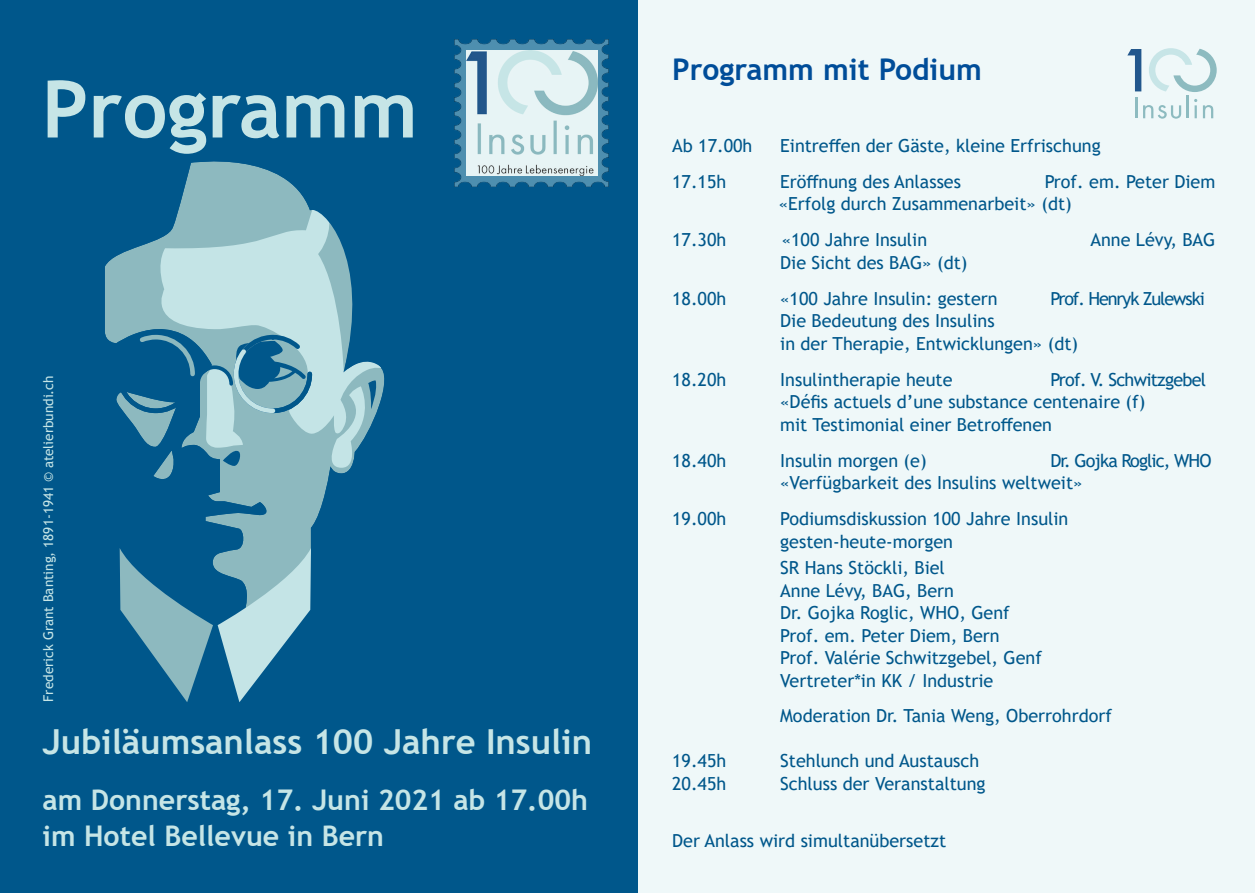
<style>
.page{position:relative;width:1255px;height:893px;background:#fff}
.page>*{position:absolute;margin:0;border:0;box-sizing:border-box;transform-origin:0 0}
.t1{font:700 79.5px "Trebuchet MS";color:#c6e5e6}
.t2{font:700 34.5px "Trebuchet MS";color:#c6e5e6}
.t3{font:700 30px "Trebuchet MS";color:#004d99}
.t4{font:700 28.5px/36px "Trebuchet MS";color:#c6e5e6}
.t5{font:18px/22.5px "Trebuchet MS";color:#00578b}
.t6{font:18px "Trebuchet MS";letter-spacing:-.06em;color:#00578b}
.t7{font:13.5px "Trebuchet MS";color:#c6e5e6}
</style>
<div class="page">
<div style="left:629px;top:0;width:625px;height:893px;background:#eff8f9"></div>
<div style="left:0;top:0;width:637px;height:893px;background:#00578b"></div>
<svg style="left:105px;top:161px;width:392px;height:408px"></svg>
<svg style="left:120px;top:548px;width:191px;height:154px"></svg>
<div style="left:117px;top:335px;width:78px;height:78px;border:5px solid #00568b;border-radius:50%"></div>
<svg style="left:136px;top:332px;width:178px;height:134px"></svg>
<img style="left:454px;top:39px;width:154px;height:147px">
<img style="left:466px;top:50px;width:131px;height:125px">
<svg style="left:1127px;top:49px;width:14px;height:42px"></svg>
<svg style="left:1149px;top:48px;width:67px;height:44px"></svg>
<hr style="left:1135px;top:98px;width:2px;height:20px;background:#8dbbc0">
<svg style="left:1143px;top:105px;width:38px;height:14px"></svg>
<hr style="left:1186px;top:96px;width:2px;height:22px;background:#8dbbc0">
<svg style="left:1194px;top:99px;width:19px;height:19px"></svg>
<h1 class="t1" style="left:42px;top:60px;width:377px">Programm</h1>
<p class="t7" style="left:40px;top:702px;width:328px;rotate:-90deg">Frederick Grant Banting, 1891-1941 © atelierbundi.ch</p>
<h2 class="t2" style="left:43px;top:721px;width:551px">Jubiläumsanlass 100 Jahre Insulin</h2>
<h3 class="t4" style="left:43px;top:782px;width:547px">am Donnerstag, 17. Juni 2021 ab 17.00h im Hotel Bellevue in Bern</h3>
<h3 class="t3" style="left:672px;top:50px;width:311px">Programm mit Podium</h3>
<p class="t5" style="left:672px;top:134px;width:82px">Ab 17.00h</p>
<p class="t5" style="left:780px;top:134px;width:322px">Eintreffen der Gäste, kleine Erfrischung</p>
<p class="t5" style="left:672px;top:170px;width:56px">17.15h</p>
<p class="t5" style="left:780px;top:170px;width:182px">Eröffnung des Anlasses</p>
<p class="t5" style="left:778px;top:170px;width:438px;text-indent:266px">Prof. em. Peter Diem «Erfolg durch Zusammenarbeit» (dt)</p>
<p class="t5" style="left:672px;top:228px;width:56px">17.30h</p>
<p class="t5" style="left:781px;top:228px;width:147px">«100 Jahre Insulin</p>
<p class="t5" style="left:1090px;top:228px;width:126px">Anne Lévy, BAG</p>
<p class="t5" style="left:780px;top:251px;width:189px">Die Sicht des BAG» (dt)</p>
<p class="t5" style="left:672px;top:287px;width:56px">18.00h</p>
<p class="t5" style="left:780px;top:287px;width:219px">«100 Jahre Insulin: gestern</p>
<p class="t6" style="left:1050px;top:287px;width:156px">Prof. Henryk Zulewski</p>
<p class="t5" style="left:780px;top:309px;width:299px">Die Bedeutung des Insulins<br>in der Therapie, Entwicklungen» (dt)</p>
<p class="t5" style="left:672px;top:368px;width:56px">18.20h</p>
<p class="t5" style="left:780px;top:368px;width:174px">Insulintherapie heute</p>
<p class="t5" style="left:780px;top:368px;width:427px;text-indent:270px">Prof. V. Schwitzgebel «Défis actuels d’une substance centenaire (f)<br>mit Testimonial einer Betroffenen</p>
<p class="t5" style="left:672px;top:449px;width:56px">18.40h</p>
<p class="t5" style="left:780px;top:449px;width:148px">Insulin morgen (e)</p>
<p class="t5" style="left:780px;top:449px;width:433px;text-indent:270px">Dr. Gojka Roglic, WHO «Verfügbarkeit des Insulins weltweit»</p>
<p class="t5" style="left:672px;top:507px;width:56px">19.00h</p>
<p class="t5" style="left:780px;top:507px;width:290px">Podiumsdiskussion 100 Jahre Insulin gesten-heute-morgen</p>
<p class="t5" style="left:780px;top:557px;width:263px">SR Hans Stöckli, Biel<br>Anne Lévy, BAG, Bern<br>Dr. Gojka Roglic, WHO, Genf<br>Prof. em. Peter Diem, Bern<br>Prof. Valérie Schwitzgebel, Genf<br>Vertreter*in KK / Industrie</p>
<p class="t5" style="left:780px;top:704px;width:333px">Moderation Dr. Tania Weng, Oberrohrdorf</p>
<p class="t5" style="left:672px;top:749px;width:56px">19.45h</p>
<p class="t5" style="left:780px;top:749px;width:200px">Stehlunch und Austausch</p>
<p class="t5" style="left:672px;top:772px;width:56px">20.45h</p>
<p class="t5" style="left:780px;top:772px;width:207px">Schluss der Veranstaltung</p>
<p class="t5" style="left:672px;top:830px;width:275px">Der Anlass wird simultanübersetzt</p>
</div>
